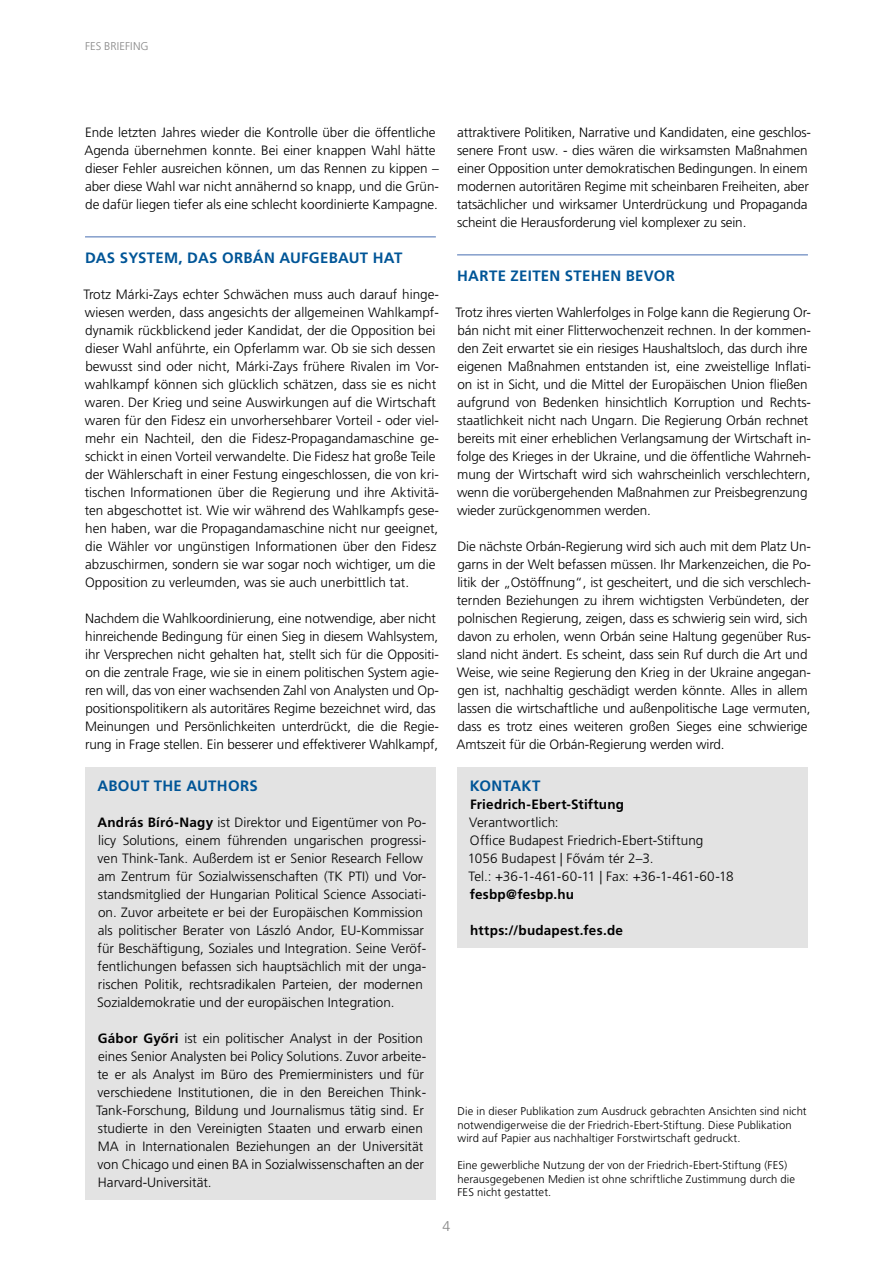
<style>
.page{position:relative;width:893px;height:1263px;background:#fff}
.page>*{position:absolute;margin:0;border:0;box-sizing:border-box;transform-origin:0 0}
.H4_Überschriften_-_L{font:700 15px "Frutiger LT Pro";letter-spacing:.02em;color:#005597}
.H8__12__black__45{font:700 15px "Frutiger LT Pro";letter-spacing:.02em;color:#005597}
.t1{font:300 14.1px "Frutiger LT Pro";color:#878787}
.Body_Text{font:300 13.5px/18px "Frutiger LT Pro";letter-spacing:-.01em;color:#000}
.FT_Blocksatz{font:300 13.5px/18px "Frutiger LT Pro";color:#000}
.FT_Linksbündig{font:300 13.5px "Frutiger LT Pro";letter-spacing:.01em;color:#000}
.FT_Linksbündig-2{font:700 13.5px "Frutiger LT Pro";letter-spacing:.015em;color:#000}
.FT_Linksbündig-3{font:300 11.25px/13.5px "Frutiger LT Pro";letter-spacing:.01em;color:#000}
.t2{font:300 11.25px "Frutiger LT Pro";letter-spacing:.005em;color:#878787}
.s1{font-weight:700}
</style>
<div class="page">
<hr style="left:85px;top:236px;width:351px;height:2px;background:#849ecb">
<hr style="left:457px;top:254px;width:351px;height:2px;background:#849ecb">
<div style="left:85px;top:767px;width:351px;height:432px;background:#e3e3e3"></div>
<div style="left:457px;top:767px;width:351px;height:180px;background:#e3e3e3"></div>
<p class="t2" style="left:85px;top:40px;width:65px">FES BRIEFING</p>
<p class="Body_Text" style="left:85px;top:123px;width:356px">Ende letzten Jahres wieder die Kontrolle über die öffentliche Agenda übernehmen konnte. Bei einer knappen Wahl hätte dieser Fehler ausreichen können, um das Rennen zu kippen – aber diese Wahl war nicht annähernd so knapp, und die Grün&shy;de dafür liegen tiefer als eine schlecht koordinierte Kampagne.</p>
<p class="H4_Überschriften_-_L" style="left:85px;top:249px;width:319px">DAS SYSTEM, DAS ORBÁN AUFGEBAUT HAT</p>
<p class="Body_Text" style="left:83px;top:285px;width:357px">Trotz Márki-Zays echter Schwächen muss auch darauf hinge&shy;wiesen werden, dass angesichts der allgemeinen Wahlkampf&shy;dynamik rückblickend jeder Kandidat, der die Opposition bei dieser Wahl anführte, ein Opferlamm war. Ob sie sich dessen bewusst sind oder nicht, Márki-Zays frühere Rivalen im Vor&shy;wahlkampf können sich glücklich schätzen, dass sie es nicht waren. Der Krieg und seine Auswirkungen auf die Wirtschaft waren für den Fidesz ein unvorhersehbarer Vorteil - oder viel&shy;mehr ein Nachteil, den die Fidesz-Propagandamaschine ge&shy;schickt in einen Vorteil verwandelte. Die Fidesz hat große Teile der Wählerschaft in einer Festung eingeschlossen, die von kri&shy;tischen Informationen über die Regierung und ihre Aktivitä&shy;ten abgeschottet ist. Wie wir während des Wahlkampfs gese&shy;hen haben, war die Propagandamaschine nicht nur geeignet, die Wähler vor ungünstigen Informationen über den Fidesz abzuschirmen, sondern sie war sogar noch wichtiger, um die Opposition zu verleumden, was sie auch unerbittlich tat.</p>
<p class="Body_Text" style="left:85px;top:609px;width:355px">Nachdem die Wahlkoordinierung, eine notwendige, aber nicht hinreichende Bedingung für einen Sieg in diesem Wahlsystem, ihr Versprechen nicht gehalten hat, stellt sich für die Oppositi&shy;on die zentrale Frage, wie sie in einem politischen System agie&shy;ren will, das von einer wachsenden Zahl von Analysten und Op&shy;positionspolitikern als autoritäres Regime bezeichnet wird, das Meinungen und Persönlichkeiten unterdrückt, die die Regie&shy;rung in Frage stellen. Ein besserer und effektiverer Wahlkampf,</p>
<p class="H8__12__black__45" style="left:97px;top:777px;width:162px">ABOUT THE AUTHORS</p>
<p class="FT_Blocksatz" style="left:97px;top:813px;width:331px"><span class="s1">András Bíró-Nagy</span> ist Direktor und Eigentümer von Po&shy;licy Solutions, einem führenden ungarischen progressi&shy;ven Think-Tank. Außerdem ist er Senior Research Fellow am Zentrum für Sozialwissenschaften (TK PTI) und Vor&shy;standsmitglied der Hungarian Political Science Associati&shy;on. Zuvor arbeitete er bei der Europäischen Kommission als politischer Berater von László Andor, EU-Kommissar für Beschäftigung, Soziales und Integration. Seine Veröf&shy;fentlichungen befassen sich hauptsächlich mit der unga&shy;rischen Politik, rechtsradikalen Parteien, der modernen Sozialdemokratie und der europäischen Integration.</p>
<p class="FT_Blocksatz" style="left:96px;top:1029px;width:331px"><span class="s1">Gábor Győri</span> ist ein politischer Analyst in der Position eines Senior Analysten bei Policy Solutions. Zuvor arbeite&shy;te er als Analyst im Büro des Premierministers und für verschiedene Institutionen, die in den Bereichen Think-Tank-Forschung, Bildung und Journalismus tätig sind. Er studierte in den Vereinigten Staaten und erwarb einen MA in Internationalen Beziehungen an der Universität von Chicago und einen BA in Sozialwissenschaften an der Harvard-Universität.</p>
<p class="Body_Text" style="left:457px;top:123px;width:356px">attraktivere Politiken, Narrative und Kandidaten, eine geschlos&shy;senere Front usw. - dies wären die wirksamsten Maßnahmen einer Opposition unter demokratischen Bedingungen. In einem modernen autoritären Regime mit scheinbaren Freiheiten, aber tatsächlicher und wirksamer Unterdrückung und Propaganda scheint die Herausforderung viel komplexer zu sein.</p>
<p class="H4_Überschriften_-_L" style="left:457px;top:267px;width:219px">HARTE ZEITEN STEHEN BEVOR</p>
<p class="Body_Text" style="left:456px;top:303px;width:357px">Trotz ihres vierten Wahlerfolges in Folge kann die Regierung Or&shy;bán nicht mit einer Flitterwochenzeit rechnen. In der kommen&shy;den Zeit erwartet sie ein riesiges Haushaltsloch, das durch ihre eigenen Maßnahmen entstanden ist, eine zweistellige Inflati&shy;on ist in Sicht, und die Mittel der Europäischen Union fließen aufgrund von Bedenken hinsichtlich Korruption und Rechts&shy;staatlichkeit nicht nach Ungarn. Die Regierung Orbán rechnet bereits mit einer erheblichen Verlangsamung der Wirtschaft in&shy;folge des Krieges in der Ukraine, und die öffentliche Wahrneh&shy;mung der Wirtschaft wird sich wahrscheinlich verschlechtern, wenn die vorübergehenden Maßnahmen zur Preisbegrenzung wieder zurückgenommen werden.</p>
<p class="Body_Text" style="left:457px;top:537px;width:356px">Die nächste Orbán-Regierung wird sich auch mit dem Platz Un&shy;garns in der Welt befassen müssen. Ihr Markenzeichen, die Po&shy;litik der „Ostöffnung“, ist gescheitert, und die sich verschlech&shy;ternden Beziehungen zu ihrem wichtigsten Verbündeten, der polnischen Regierung, zeigen, dass es schwierig sein wird, sich davon zu erholen, wenn Orbán seine Haltung gegenüber Rus&shy;sland nicht ändert. Es scheint, dass sein Ruf durch die Art und Weise, wie seine Regierung den Krieg in der Ukraine angegan&shy;gen ist, nachhaltig geschädigt werden könnte. Alles in allem lassen die wirtschaftliche und außenpolitische Lage vermuten, dass es trotz eines weiteren großen Sieges eine schwierige Amtszeit für die Orbán-Regierung werden wird.</p>
<p class="H8__12__black__45" style="left:470px;top:777px;width:72px">KONTAKT</p>
<p class="FT_Linksbündig-2" style="left:470px;top:796px;width:155px">Friedrich-Ebert-Stiftung</p>
<p class="FT_Linksbündig" style="left:469px;top:815px;width:91px">Verantwortlich:</p>
<p class="FT_Linksbündig" style="left:470px;top:833px;width:235px">Office Budapest Friedrich-Ebert-Stiftung</p>
<p class="FT_Linksbündig" style="left:468px;top:851px;width:187px">1056 Budapest | Fővám tér 2–3.</p>
<p class="FT_Linksbündig" style="left:468px;top:869px;width:267px">Tel.: +36-1-461-60-11 | Fax: +36-1-461-60-18</p>
<p class="FT_Linksbündig-2" style="left:470px;top:886px;width:106px">fesbp@fesbp.hu</p>
<p class="FT_Linksbündig-2" style="left:470px;top:922px;width:154px">https://budapest.fes.de</p>
<p class="FT_Linksbündig-3" style="left:457px;top:1105px;width:351px">Die in dieser Publikation zum Ausdruck gebrachten Ansichten sind nicht notwendigerweise die der Friedrich-Ebert-Stiftung. Diese Publikation wird auf Papier aus nachhaltiger Forstwirtschaft gedruckt.</p>
<p class="FT_Linksbündig-3" style="left:457px;top:1159px;width:339px">Eine gewerbliche Nutzung der von der Friedrich-Ebert-Stiftung (FES) herausgegebenen Medien ist ohne schriftliche Zustimmung durch die<br>FES nicht gestattet.</p>
<p class="t1" style="left:443px;top:1218px;width:9px">4</p>
</div>
